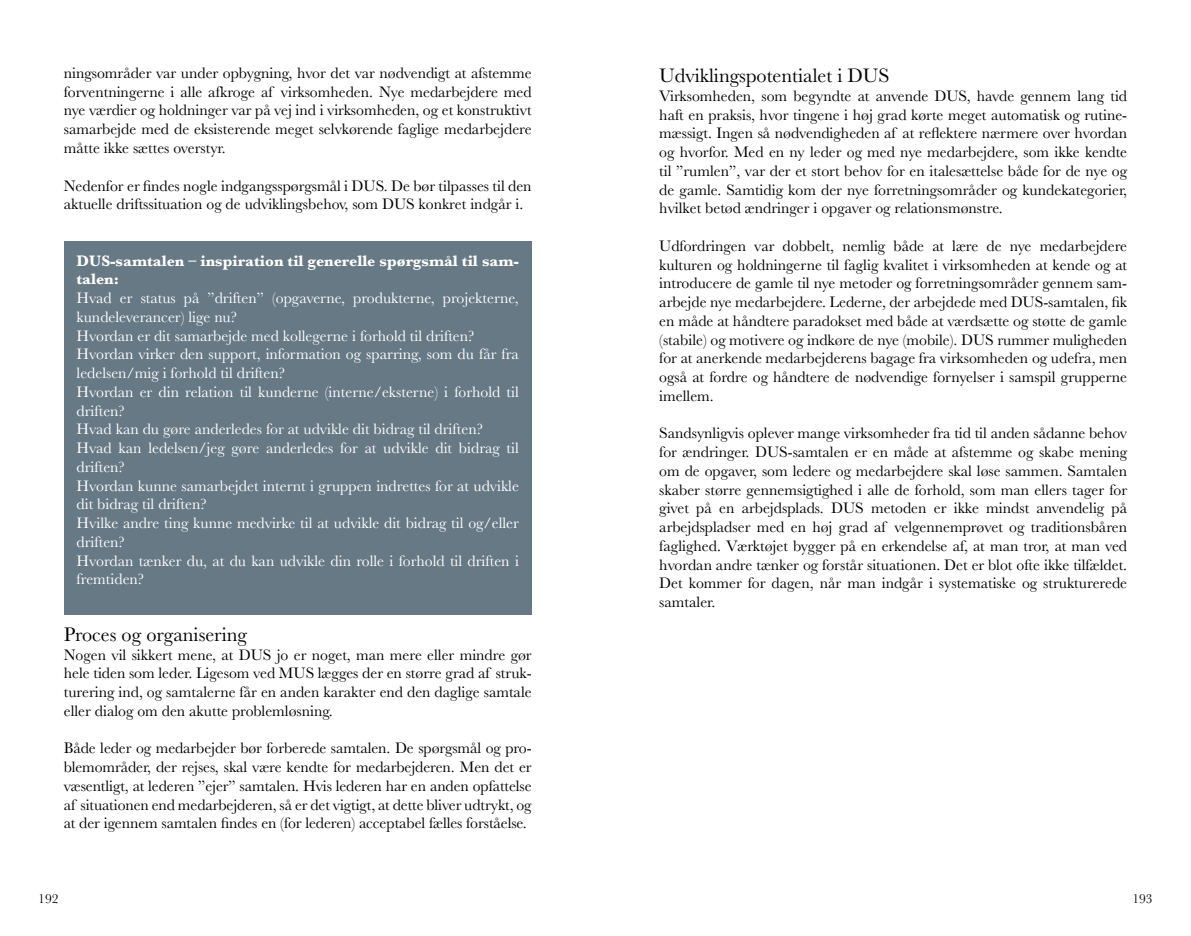
<style>
.page{position:relative;width:1191px;height:936px;background:#fff}
.page>*{position:absolute;margin:0;border:0;box-sizing:border-box;transform-origin:0 0}
.t1{font:20.25px "Baskerville";color:#000}
.t2{font:15.75px/18.8px "Baskerville";color:#000;text-align:justify}
.t3{font:15.75px/18.8px "Baskerville";color:#fff}
.t4{font:700 15.75px/18.8px "Baskerville";color:#fff}
.t5{font:13.5px "Baskerville";color:#000}
</style>
<div class="page">
<div style="left:64px;top:241px;width:467px;height:373px;background:#667985"></div>
<p class="t2" style="left:64px;top:64px;width:469px">ningsområder var under opbygning, hvor det var nødvendigt at afstemme forventningerne i alle afkroge af virksomheden. Nye medarbejdere med nye værdier og holdninger var på vej ind i virksomheden, og et konstruktivt samarbejde med de eksisterende meget selvkørende faglige medarbejdere måtte ikke sættes overstyr.</p>
<p class="t2" style="left:64px;top:176px;width:469px">Nedenfor er findes nogle indgangsspørgsmål i DUS. De bør tilpasses til den aktuelle driftssituation og de udviklingsbehov, som DUS konkret indgår i.</p>
<p class="t4" style="left:77px;top:251px;width:444px">DUS-samtalen – inspiration til generelle spørgsmål til sam&shy;talen:</p>
<p class="t3" style="left:77px;top:289px;width:444px">Hvad er status på ”driften” (opgaverne, produkterne, projekterne, kundeleverancer) lige nu?<br>Hvordan er dit samarbejde med kollegerne i forhold til driften?<br>Hvordan virker den support, information og sparring, som du får fra ledelsen/mig i forhold til driften?<br>Hvordan er din relation til kunderne (interne/eksterne) i forhold til driften?<br>Hvad kan du gøre anderledes for at udvikle dit bidrag til driften?<br>Hvad kan ledelsen/jeg gøre anderledes for at udvikle dit bidrag til driften?<br>Hvordan kunne samarbejdet internt i gruppen indrettes for at udvikle dit bidrag til driften?<br>Hvilke andre ting kunne medvirke til at udvikle dit bidrag til og/eller driften?<br>Hvordan tænker du, at du kan udvikle din rolle i forhold til driften i fremtiden?</p>
<p class="t1" style="left:64px;top:621px;width:185px">Proces og organisering</p>
<p class="t2" style="left:64px;top:645px;width:469px">Nogen vil sikkert mene, at DUS jo er noget, man mere eller mindre gør hele tiden som leder. Ligesom ved MUS lægges der en større grad af struk&shy;turering ind, og samtalerne får en anden karakter end den daglige samtale eller dialog om den akutte problemløsning.</p>
<p class="t2" style="left:64px;top:739px;width:469px">Både leder og medarbejder bør forberede samtalen. De spørgsmål og pro&shy;blemområder, der rejses, skal være kendte for medarbejderen. Men det er væsentligt, at lederen ”ejer” samtalen. Hvis lederen har en anden opfattelse af situationen end medarbejderen, så er det vigtigt, at dette bliver udtrykt, og at der igennem samtalen findes en (for lederen) acceptabel fælles forståelse.</p>
<p class="t1" style="left:659px;top:63px;width:232px">Udviklingspotentialet i DUS</p>
<p class="t2" style="left:659px;top:86px;width:469px">Virksomheden, som begyndte at anvende DUS, havde gennem lang tid haft en praksis, hvor tingene i høj grad kørte meget automatisk og rutine&shy;mæssigt. Ingen så nødvendigheden af at reflektere nærmere over hvordan og hvorfor. Med en ny leder og med nye medarbejdere, som ikke kendte til ”rumlen”, var der et stort behov for en italesættelse både for de nye og de gamle. Samtidig kom der nye forretningsområder og kundekategorier, hvilket betød ændringer i opgaver og relationsmønstre.</p>
<p class="t2" style="left:659px;top:236px;width:469px">Udfordringen var dobbelt, nemlig både at lære de nye medarbejdere kulturen og holdningerne til faglig kvalitet i virksomheden at kende og at introducere de gamle til nye metoder og forretningsområder gennem sam&shy;arbejde nye medarbejdere. Lederne, der arbejdede med DUS-samtalen, fik en måde at håndtere paradokset med både at værdsætte og støtte de gamle (stabile) og motivere og indkøre de nye (mobile). DUS rummer muligheden for at anerkende medarbejderens bagage fra virksomheden og udefra, men også at fordre og håndtere de nødvendige fornyelser i samspil grupperne imellem.</p>
<p class="t2" style="left:659px;top:424px;width:469px">Sandsynligvis oplever mange virksomheder fra tid til anden sådanne behov for ændringer. DUS-samtalen er en måde at afstemme og skabe mening om de opgaver, som ledere og medarbejdere skal løse sammen. Samtalen skaber større gennemsigtighed i alle de forhold, som man ellers tager for givet på en arbejdsplads. DUS metoden er ikke mindst anvendelig på arbejdspladser med en høj grad af velgennemprøvet og traditionsbåren faglighed. Værktøjet bygger på en erkendelse af, at man tror, at man ved hvordan andre tænker og forstår situationen. Det er blot ofte ikke tilfældet.<br>Det kommer for dagen, når man indgår i systematiske og strukturerede samtaler.</p>
<p class="t5" style="left:38px;top:890px;width:22px">192</p>
<p class="t5" style="left:1132px;top:890px;width:22px">193</p>
</div>
